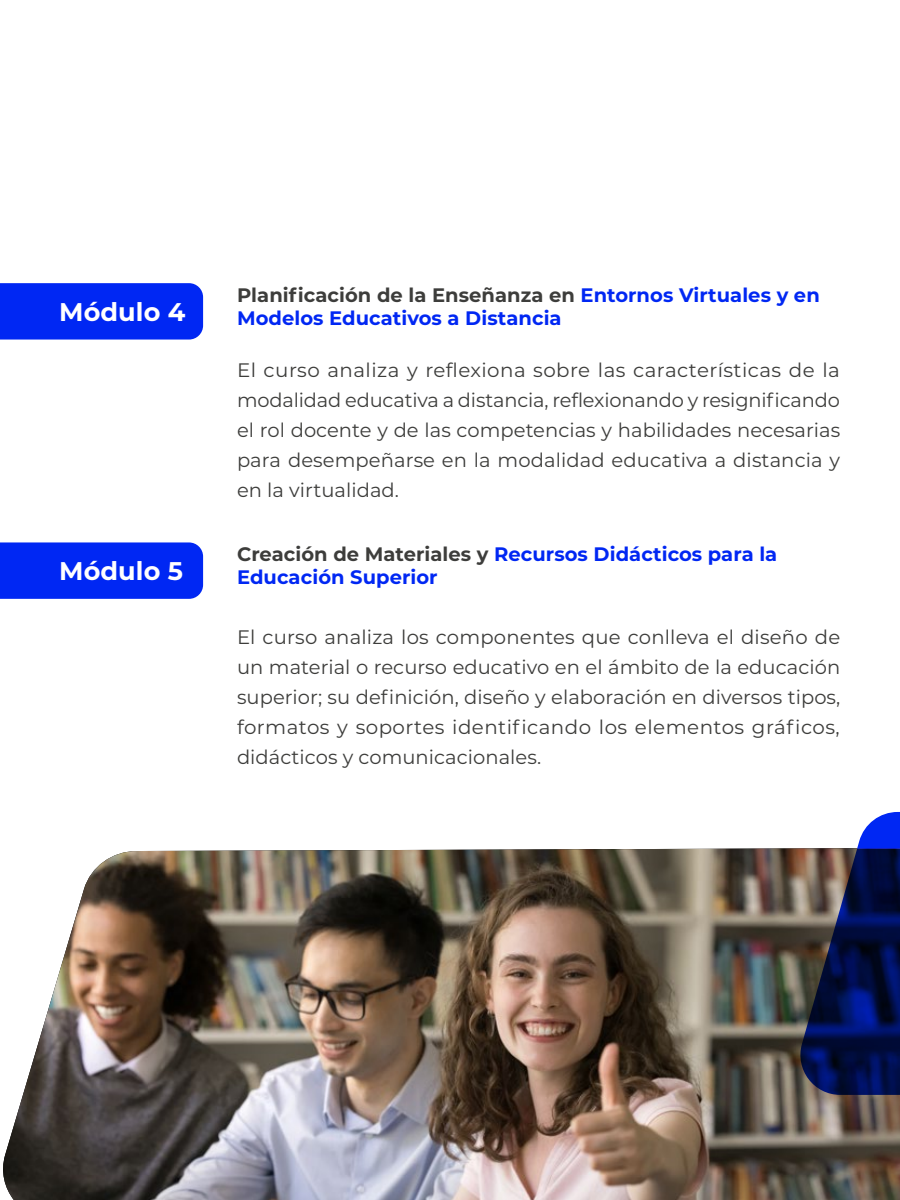
<style>
.page{position:relative;width:900px;height:1200px;background:#fff}
.page>*{position:absolute;margin:0;border:0;box-sizing:border-box;transform-origin:0 0}
.t1{font:700 25.5px "Montserrat";letter-spacing:.005em;color:#fff}
.t2{font:19.5px/30px "Montserrat";letter-spacing:.005em;color:#3d3d3b;text-align:justify}
.t3{font:700 19.5px/22.5px "Montserrat";letter-spacing:.005em;color:#0027f3}
.s1{color:#3d3d3b}
</style>
<div class="page">
<div style="left:0;top:283px;width:203px;height:57px;background:#0027f3"></div>
<div style="left:0;top:542px;width:203px;height:57px;background:#0027f3"></div>
<img style="left:3px;top:848px;width:897px;height:352px">
<svg style="left:799px;top:812px;width:101px;height:283px;background:#2f3661"></svg>
<h1 class="t1" style="left:59px;top:294px;width:128px">Módulo 4</h1>
<h1 class="t1" style="left:59px;top:553px;width:125px">Módulo 5</h1>
<p class="t3" style="left:237px;top:283px;width:584px"><span class="s1">Planificación de la Enseñanza en</span> Entornos Virtuales y en<br>Modelos Educativos a Distancia</p>
<p class="t2" style="left:237px;top:354px;width:605px">El curso analiza y reflexiona sobre las características de la modalidad educativa a distancia, reflexionando y resignificando el rol docente y de las competencias y habilidades necesarias para desempeñarse en la modalidad educativa a distancia y en la virtualidad.</p>
<p class="t3" style="left:237px;top:542px;width:542px"><span class="s1">Creación de Materiales y</span> Recursos Didácticos para la<br>Educación Superior</p>
<p class="t2" style="left:237px;top:621px;width:605px">El curso analiza los componentes que conlleva el diseño de un material o recurso educativo en el ámbito de la educación superior; su definición, diseño y elaboración en diversos tipos, formatos y soportes identificando los elementos gráficos, didácticos y comunicacionales.</p>
</div>
